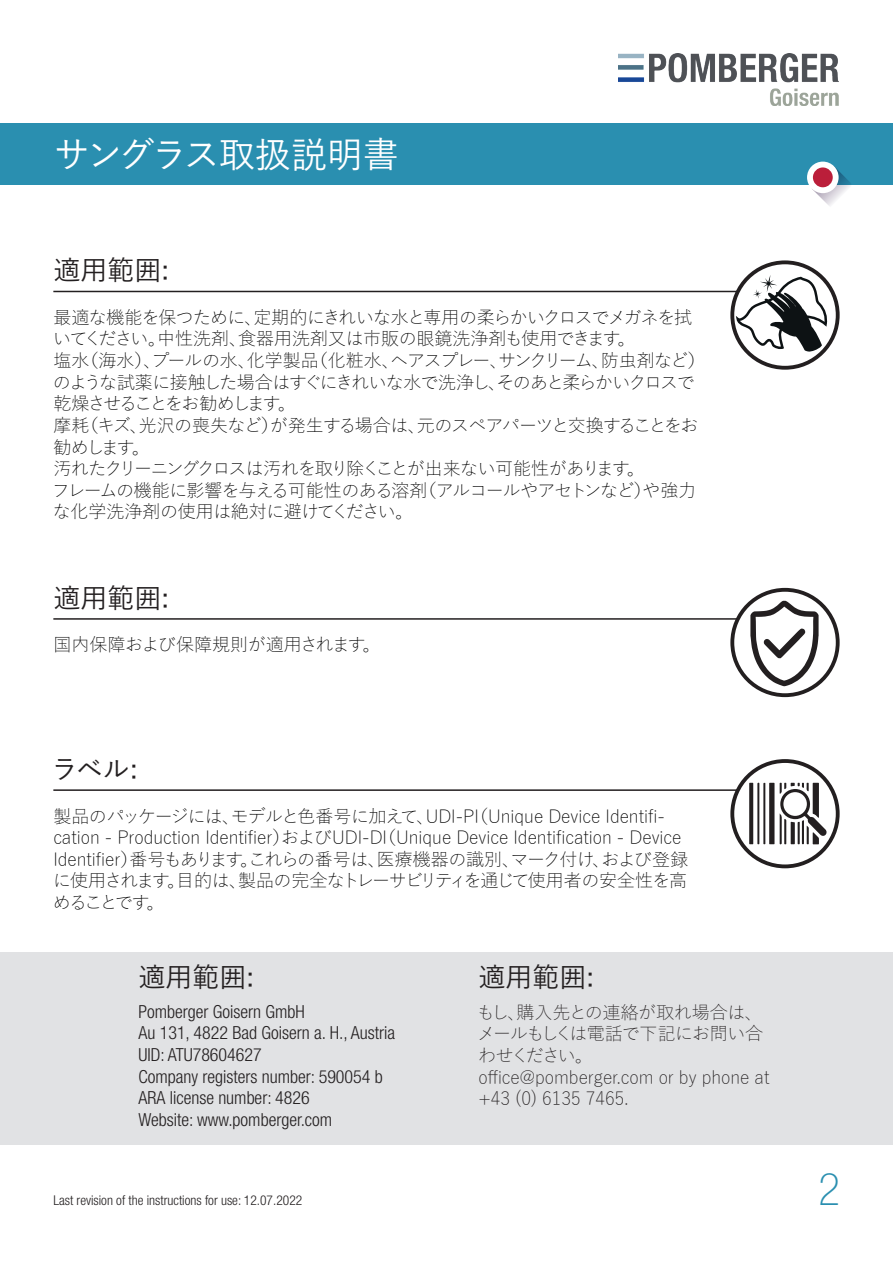
<style>
.page{position:relative;width:893px;height:1263px;background:#fff}
.page>*{position:absolute;margin:0;border:0;box-sizing:border-box;transform-origin:0 0}
.t1{font:100 condensed 45px "Helvetica Neue LT Std";color:#2a8fb0}
.t2{font:500 36px "Yu Gothic";letter-spacing:-.03em;color:#fff}
.t3{font:500 27px "Yu Gothic";color:#231f20}
.t4{font:300 18px/21.6px "Yu Gothic";letter-spacing:-.05em;color:#000001}
.t5{font:300 18px/21.6px "Yu Gothic";color:#000001}
.t6{font:300 condensed 18px/21.6px "Helvetica Neue LT Std";color:#231f20}
.t7{font:300 18px/21.6px "Yu Gothic";color:#231f20}
.t8{font:300 condensed 13.5px "Helvetica Neue LT Std";color:#231f20}
</style>
<div class="page">
<div style="left:0;top:952px;width:893px;height:193px;background:#e1e2e4"></div>
<div style="left:0;top:123px;width:893px;height:62px;background:#2a8fb0"></div>
<hr style="left:53px;top:291px;width:685px;height:1px;background:#231f20">
<hr style="left:53px;top:789px;width:685px;height:2px;background:#231f20">
<hr style="left:53px;top:618px;width:685px;height:2px;background:#231f20">
<div style="left:730px;top:260px;width:110px;height:110px;border:4px solid #231f20;border-radius:50%"></div>
<svg style="left:734px;top:275px;width:94px;height:77px"></svg>
<div style="left:730px;top:588px;width:110px;height:109px;border:4px solid #231f20;border-radius:50%"></div>
<svg style="left:750px;top:601px;width:69px;height:85px"></svg>
<div style="left:730px;top:759px;width:110px;height:109px;border:4px solid #231f20;border-radius:50%"></div>
<svg style="left:749px;top:782px;width:25px;height:62px"></svg>
<svg style="left:780px;top:783px;width:47px;height:62px"></svg>
<img style="left:618px;top:54px;width:221px;height:51px">
<svg style="left:812px;top:166px;width:39px;height:40px"></svg>
<div style="left:807px;top:162px;width:32px;height:31px;background:#fff;border-radius:16px"></div>
<div style="left:813px;top:167px;width:20px;height:20px;background:#bb1e3a;border-radius:50%"></div>
<h2 class="t2" style="left:54px;top:121px;width:347px">サングラス取扱説明書</h2>
<h3 class="t3" style="left:53px;top:245px;width:117px">適用範囲:</h3>
<p class="t4" style="left:52px;top:304px;width:655px">最適な機能を保つために、定期的にきれいな水と専用の柔らかいクロスでメガネを拭いてください。中性洗剤、食器用洗剤又は市販の眼鏡洗浄剤も使用できます。<br>塩水（海水）、プールの水、化学製品（化粧水、ヘアスプレー、サンクリーム、防虫剤など）のような試薬に接触した場合はすぐにきれいな水で洗浄し、そのあと柔らかいクロスで乾燥させることをお勧めします。<br>摩耗（キズ、光沢の喪失など）が発生する場合は、元のスペアパーツと交換することをお勧めします。<br>汚れたクリーニングクロスは汚れを取り除くことが出来ない可能性があります。<br>フレームの機能に影響を与える可能性のある溶剤（アルコールやアセトンなど）や強力な化学洗浄剤の使用は絶対に避けてください。</p>
<h3 class="t3" style="left:53px;top:573px;width:117px">適用範囲:</h3>
<p class="t5" style="left:53px;top:631px;width:329px">国内保障および保障規則が適用されます。</p>
<h3 class="t3" style="left:51px;top:744px;width:88px">ラベル:</h3>
<p class="t5" style="left:53px;top:803px;width:637px">製品のパッケージには、モデルと色番号に加えて、UDI-PI（Unique Device Identifi&shy;cation - Production Identifier）およびUDI-DI（Unique Device Identification - Device Identifier）番号もあります。これらの番号は、医療機器の識別、マーク付け、および登録に使用されます。目的は、製品の完全なトレーサビリティを通じて使用者の安全性を高めることです。</p>
<h3 class="t3" style="left:138px;top:952px;width:117px">適用範囲:</h3>
<h3 class="t3" style="left:478px;top:952px;width:117px">適用範囲:</h3>
<p class="t6" style="left:138px;top:1000px;width:258px">Pomberger Goisern GmbH<br>Au 131, 4822 Bad Goisern a. H., Austria<br>UID: ATU78604627<br>Company registers number: 590054 b<br>ARA license number: 4826<br>Website: www.pomberger.com</p>
<p class="t7" style="left:477px;top:999px;width:294px">もし、購入先との連絡が取れ場合は、メールもしくは電話で下記にお問い合わせください。office@pomberger.com or by phone at +43 (0) 6135 7465.</p>
<p class="t8" style="left:53px;top:1192px;width:250px">Last revision of the instructions for use: 12.07.2022</p>
<h1 class="t1" style="left:818px;top:1164px;width:23px">2</h1>
</div>
